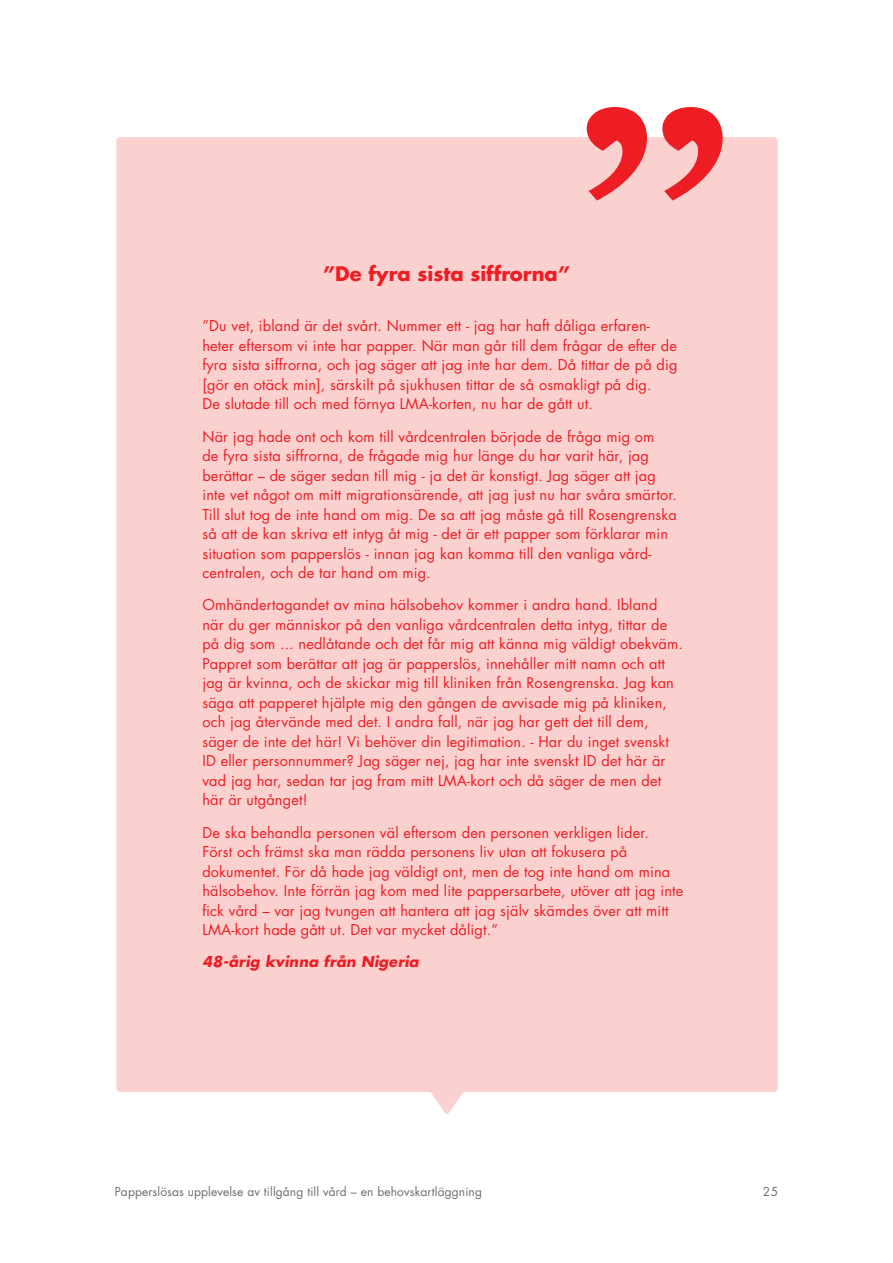
<style>
.page{position:relative;width:893px;height:1263px;background:#fff}
.page>*{position:absolute;margin:0;border:0;box-sizing:border-box;transform-origin:0 0}
.Citat___I_text{font:700 19.5px "Futura Std";color:#ee1d23}
.Bröd_-_Faktaruta_röd{font:14.55px/19.5px "Futura Std";letter-spacing:.01em;color:#ee1d23}
.Bröd_-_Faktaruta_röd-2{font:italic 700 14.55px "Futura Std";letter-spacing:.01em;color:#ee1d23}
.t1{font:12px "Futura Std";letter-spacing:.01em;color:#6c6d70}
</style>
<div class="page">
<div style="left:116px;top:137px;width:662px;height:955px;background:#fbd1d0;border-radius:4px"></div>
<svg style="left:587px;top:107px;width:136px;height:94px"></svg>
<svg style="left:430px;top:1092px;width:34px;height:22px"></svg>
<p class="Citat___I_text" style="left:323px;top:261px;width:249px">”De fyra sista siffrorna”</p>
<p class="Bröd_-_Faktaruta_röd" style="left:202px;top:316px;width:477px">”Du vet, ibland är det svårt. Nummer ett - jag har haft dåliga erfaren&shy;heter eftersom vi inte har papper. När man går till dem frågar de efter de fyra sista siffrorna, och jag säger att jag inte har dem. Då tittar de på dig [gör en otäck min], särskilt på sjukhusen tittar de så osmakligt på dig.<br>De slutade till och med förnya LMA-korten, nu har de gått ut.</p>
<p class="Bröd_-_Faktaruta_röd" style="left:202px;top:427px;width:476px">När jag hade ont och kom till vårdcentralen började de fråga mig om<br>de fyra sista siffrorna, de frågade mig hur länge du har varit här, jag berättar – de säger sedan till mig - ja det är konstigt. Jag säger att jag inte vet något om mitt migrationsärende, att jag just nu har svåra smärtor.<br>Till slut tog de inte hand om mig. De sa att jag måste gå till Rosengrenska så att de kan skriva ett intyg åt mig - det är ett papper som förklarar min situation som papperslös - innan jag kan komma till den vanliga vård&shy;centralen, och de tar hand om mig.</p>
<p class="Bröd_-_Faktaruta_röd" style="left:202px;top:595px;width:482px">Omhändertagandet av mina hälsobehov kommer i andra hand. Ibland<br>när du ger människor på den vanliga vårdcentralen detta intyg, tittar de på dig som ... nedlåtande och det får mig att känna mig väldigt obekväm.<br>Pappret som berättar att jag är papperslös, innehåller mitt namn och att jag är kvinna, och de skickar mig till kliniken från Rosengrenska. Jag kan säga att papperet hjälpte mig den gången de avvisade mig på kliniken, och jag återvände med det. I andra fall, när jag har gett det till dem, säger de inte det här! Vi behöver din legitimation. - Har du inget svenskt ID eller personnummer? Jag säger nej, jag har inte svenskt ID det här är vad jag har, sedan tar jag fram mitt LMA-kort och då säger de men det här är utgånget!</p>
<p class="Bröd_-_Faktaruta_röd" style="left:202px;top:823px;width:482px">De ska behandla personen väl eftersom den personen verkligen lider.<br>Först och främst ska man rädda personens liv utan att fokusera på dokumentet. För då hade jag väldigt ont, men de tog inte hand om mina hälsobehov. Inte förrän jag kom med lite pappersarbete, utöver att jag inte fick vård – var jag tvungen att hantera att jag själv skämdes över att mitt LMA-kort hade gått ut. Det var mycket dåligt.”</p>
<p class="Bröd_-_Faktaruta_röd-2" style="left:202px;top:952px;width:218px">48-årig kvinna från Nigeria</p>
<p class="t1" style="left:115px;top:1184px;width:369px">Papperslösas upplevelse av tillgång till vård – en behovskartläggning</p>
<p class="t1" style="left:763px;top:1184px;width:17px">25</p>
</div>
